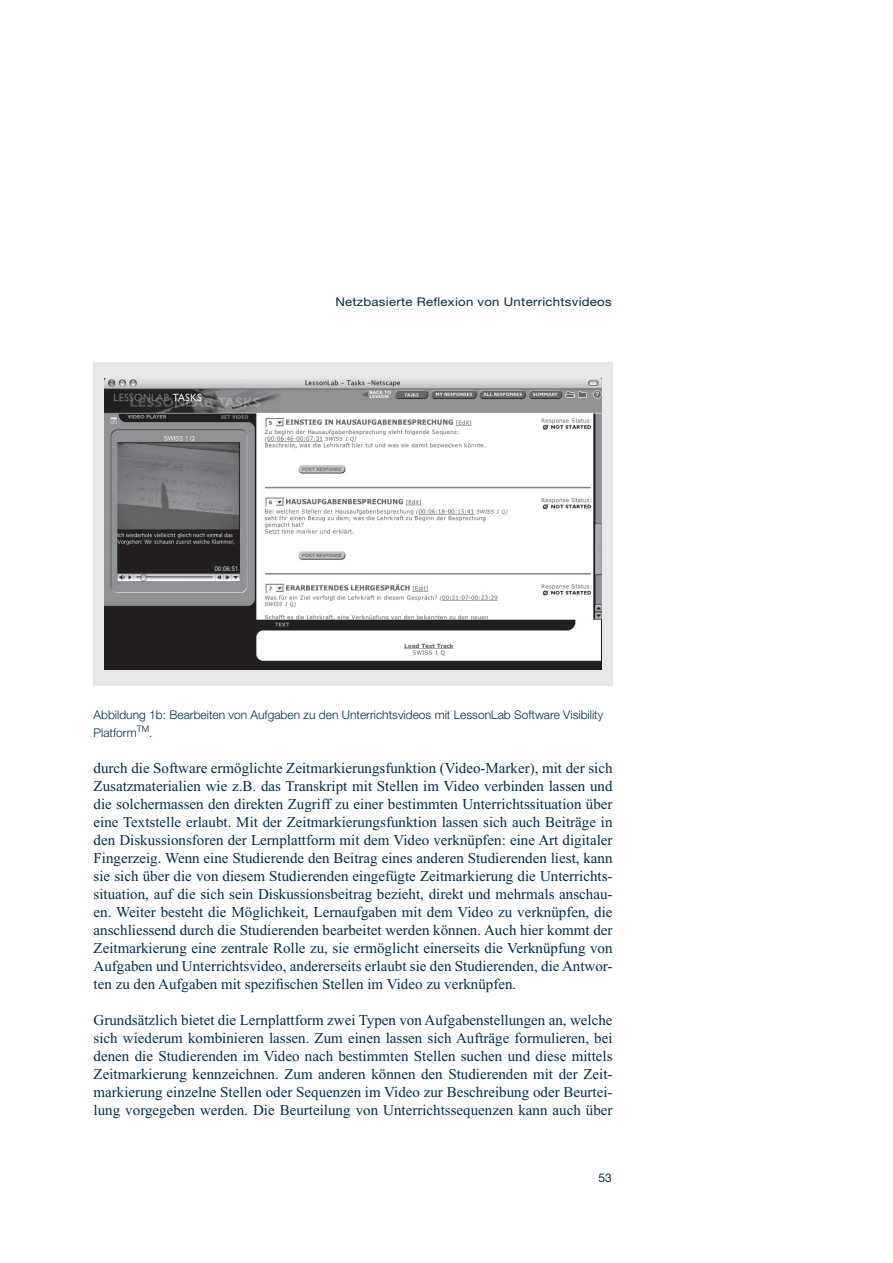
<style>
.page{position:relative;width:893px;height:1263px;background:#fff}
.page>*{position:absolute;margin:0;border:0;box-sizing:border-box;transform-origin:0 0}
.t1{font:15px/18px "Times New Roman E";color:#002d4f;text-align:justify}
.t2{font:300 12px/18px "Helvetica Neue";color:#002d4f}
.t3{font:12px "Helvetica Neue";letter-spacing:.02em;color:#002d4f;scale:1.1 1}
.t4{font:12px "Helvetica Neue";letter-spacing:.02em;color:#002d4f}
</style>
<div class="page">
<div style="left:94px;top:362px;width:518px;height:324px;background:#e7e8e9"></div>
<img style="left:104px;top:379px;width:498px;height:290px">
<p class="t3" style="left:335px;top:298px;width:253px">Netzbasierte Reflexion von Unterrichtsvideos</p>
<p class="t2" style="left:94px;top:706px;width:511px">Abbildung 1b: Bearbeiten von Aufgaben zu den Unterrichtsvideos mit LessonLab Software Visibility<br>Platform<sup>TM</sup>.</p>
<p class="t1" style="left:94px;top:760px;width:520px">durch die Software ermöglichte Zeitmarkierungsfunktion (Video-Marker), mit der sich Zusatzmaterialien wie z.B. das Transkript mit Stellen im Video verbinden lassen und die solchermassen den direkten Zugriff zu einer bestimmten Unterrichtssituation über eine Textstelle erlaubt. Mit der Zeitmarkierungsfunktion lassen sich auch Beiträge in den Diskussionsforen der Lernplattform mit dem Video verknüpfen: eine Art digitaler Fingerzeig. Wenn eine Studierende den Beitrag eines anderen Studierenden liest, kann sie sich über die von diesem Studierenden eingefügte Zeitmarkierung die Unterrichts&shy;situation, auf die sich sein Diskussionsbeitrag bezieht, direkt und mehrmals anschau&shy;en. Weiter besteht die Möglichkeit, Lernaufgaben mit dem Video zu verknüpfen, die anschliessend durch die Studierenden bearbeitet werden können. Auch hier kommt der Zeitmarkierung eine zentrale Rolle zu, sie ermöglicht einerseits die Verknüpfung von Aufgaben und Unterrichtsvideo, andererseits erlaubt sie den Studierenden, die Antwor&shy;ten zu den Aufgaben mit spezifischen Stellen im Video zu verknüpfen.</p>
<p class="t1" style="left:94px;top:1012px;width:520px">Grundsätzlich bietet die Lernplattform zwei Typen von Aufgabenstellungen an, welche sich wiederum kombinieren lassen. Zum einen lassen sich Aufträge formulieren, bei denen die Studierenden im Video nach bestimmten Stellen suchen und diese mittels Zeitmarkierung kennzeichnen. Zum anderen können den Studierenden mit der Zeit&shy;markierung einzelne Stellen oder Sequenzen im Video zur Beschreibung oder Beurtei&shy;lung vorgegeben werden. Die Beurteilung von Unterrichtssequenzen kann auch über</p>
<p class="t4" style="left:598px;top:1174px;width:15px">53</p>
</div>
